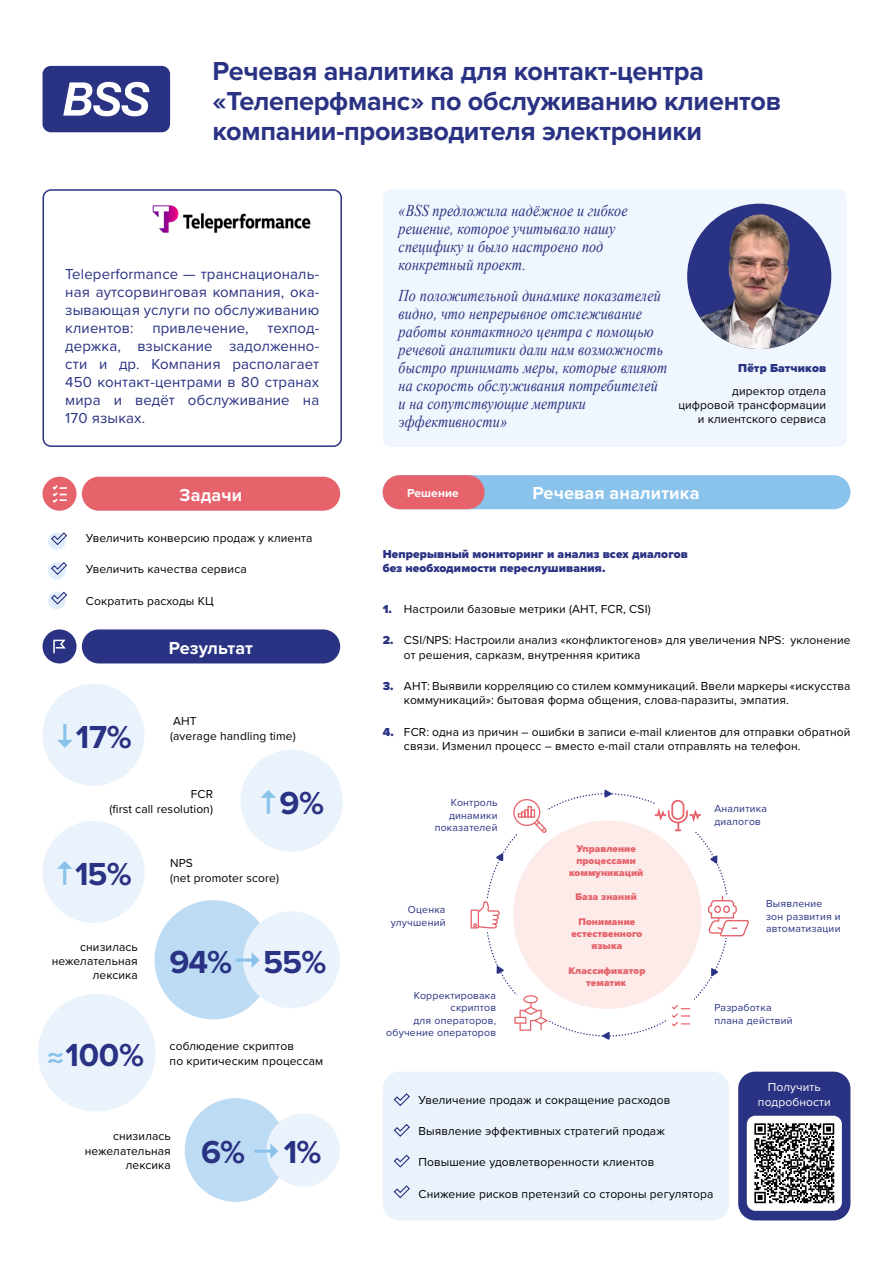
<style>
.page{position:relative;width:893px;height:1263px;background:#fff}
.page>*{position:absolute;margin:0;border:0;box-sizing:border-box;transform-origin:0 0}
.t1{font:700 33px "Proxima Nova";letter-spacing:-.02em;color:#2a3283}
.t2{font:700 27px/30px "Proxima Nova";letter-spacing:-.01em;color:#2a3283}
.t3{font:700 18px "Proxima Nova";letter-spacing:.01em;color:#fff}
.t4{font:italic 16.5px/18px "Times New Roman";letter-spacing:.01em;color:#2a3283;scale:.85 1}
.t5{font:15px/18px "Proxima Nova";letter-spacing:.01em;color:#2a3283;text-align:justify}
.t6{font:12px/14.4px "Proxima Nova";letter-spacing:.01em;color:#000}
.t7{font:900 12px/14.4px "Proxima Nova";letter-spacing:.01em;color:#2a3283}
.t8{font:12px "Proxima Nova";letter-spacing:.01em;color:#fff}
.t9{font:700 12px "Proxima Nova";letter-spacing:.01em;color:#fff}
.t10{font:10.5px/12.6px "Proxima Nova";letter-spacing:.02em;color:#2a3283;text-align:right}
.t11{font:900 10.05px/12px "Proxima Nova";letter-spacing:.01em;color:#e6636b;text-align:center}
.s1{color:#89c2eb}
.s2{font-weight:900;color:#2a3283}
</style>
<div class="page">
<div style="left:383px;top:1071px;width:346px;height:149px;background:#eaf3fc;border-radius:17px"></div>
<div style="left:738px;top:1071px;width:112px;height:149px;background:#2a3283;border-radius:17px"></div>
<div style="left:43px;top:189px;width:299px;height:258px;border:2px solid #2a3283;border-radius:8px"></div>
<img style="left:152px;top:205px;width:159px;height:28px">
<div style="left:383px;top:189px;width:464px;height:258px;background:#eff6fd;border-radius:9px"></div>
<div style="left:383px;top:475px;width:467px;height:34px;background:#89c2eb;border-radius:17px"></div>
<div style="left:43px;top:684px;width:102px;height:102px;background:#eaf3fc;border-radius:50%"></div>
<div style="left:43px;top:821px;width:102px;height:102px;background:#eaf3fc;border-radius:50%"></div>
<div style="left:155px;top:900px;width:117px;height:119px;background:#bedbf4;border-radius:50%"></div>
<div style="left:185px;top:1098px;width:102px;height:104px;background:#bedbf4;border-radius:50%"></div>
<div style="left:243px;top:911px;width:97px;height:97px;background:#eaf3fc;border-radius:50%"></div>
<div style="left:267px;top:1113px;width:73px;height:74px;background:#eaf3fc;border-radius:50%"></div>
<div style="left:38px;top:994px;width:118px;height:117px;background:#eaf3fc;border-radius:50%"></div>
<div style="left:241px;top:750px;width:102px;height:102px;background:#eaf3fc;border-radius:50%"></div>
<div style="left:43px;top:66px;width:127px;height:66px;background:#2a3283;border-radius:8px"></div>
<svg style="left:63px;top:82px;width:86px;height:34px"></svg>
<div style="left:687px;top:204px;width:144px;height:145px;background:#2a3283;border-radius:50%"></div>
<img style="left:687px;top:214px;width:144px;height:135px">
<div style="left:82px;top:477px;width:258px;height:34px;background:#e6636b;border-radius:17px"></div>
<div style="left:48px;top:532px;width:18px;height:18px;background:#e0edfa;border-radius:50%"></div>
<svg style="left:51px;top:532px;width:17px;height:14px"></svg>
<svg style="left:393px;top:1093px;width:17px;height:13px"></svg>
<svg style="left:393px;top:1124px;width:17px;height:13px"></svg>
<svg style="left:393px;top:1154px;width:17px;height:14px"></svg>
<svg style="left:393px;top:1185px;width:17px;height:14px"></svg>
<div style="left:48px;top:562px;width:18px;height:18px;background:#e0edfa;border-radius:50%"></div>
<svg style="left:51px;top:562px;width:17px;height:14px"></svg>
<div style="left:48px;top:592px;width:18px;height:17px;background:#e0edfa;border-radius:50%"></div>
<svg style="left:50px;top:591px;width:17px;height:14px"></svg>
<div style="left:383px;top:475px;width:102px;height:34px;background:#e6636b;border-radius:17px"></div>
<svg style="left:471px;top:789px;width:278px;height:251px"></svg>
<div style="left:43px;top:477px;width:34px;height:34px;background:#e6636b;border-radius:50%"></div>
<svg style="left:52px;top:485px;width:15px;height:18px"></svg>
<div style="left:82px;top:629px;width:258px;height:34px;background:#2a3283;border-radius:17px"></div>
<div style="left:43px;top:629px;width:34px;height:34px;background:#2a3283;border-radius:50%"></div>
<svg style="left:53px;top:639px;width:13px;height:15px"></svg>
<div style="left:747px;top:1116px;width:95px;height:95px;background:#fff;border-radius:9px"></div>
<svg style="left:754px;top:1123px;width:80px;height:80px"></svg>
<h2 class="t2" style="left:213px;top:55px;width:570px">Речевая аналитика для контакт‑центра «Телеперфманс» по обслуживанию клиентов компании-производителя электроники</h2>
<p class="t5" style="left:65px;top:265px;width:255px">Teleperformance — транснациональ&shy;ная аутсорвинговая компания, ока&shy;зывающая услуги по обслуживанию клиентов:</p>
<p class="t5" style="left:65px;top:319px;width:255px;text-indent:202px">техпод&shy;держка, взыскание задолженно&shy;сти и др. Компания располагает 450 контакт‑центрами в 80 странах мира и ведёт обслуживание на 170 языках.</p>
<p class="t5" style="left:152px;top:319px;width:98px">привлечение,</p>
<h3 class="t4" style="left:399px;top:201px;width:271px">«BSS предложила надёжное и гибкое решение, которое учитывало нашу специфику и было настроено под конкретный проект.</h3>
<p class="t4" style="left:399px;top:286px;width:318px">По положительной динамике показателей видно, что непрерывное отслеживание работы контактного центра с помощью речевой аналитики дали нам возможность быстро принимать меры, которые влияют на скорость обслуживания потребителей и на сопутствующие метрики эффективности»</p>
<p class="t7" style="left:738px;top:360px;width:89px">Пётр Батчиков</p>
<p class="t6" style="left:678px;top:383px;width:149px;text-align:right">директор отдела цифровой трансформации и клиентского сервиса</p>
<h3 class="t3" style="left:180px;top:481px;width:64px">Задачи</h3>
<p class="t9" style="left:407px;top:484px;width:53px">Решение</p>
<h3 class="t3" style="left:532px;top:480px;width:169px">Речевая аналитика</h3>
<p class="t6" style="left:86px;top:530px;width:228px">Увеличить конверсию продаж у клиента</p>
<p class="t6" style="left:86px;top:561px;width:162px">Увеличить качества сервиса</p>
<p class="t6" style="left:86px;top:593px;width:129px">Сократить расходы КЦ</p>
<h1 class="t1" style="left:76px;top:712px;width:57px">17%</h1>
<h3 class="t3" style="left:169px;top:634px;width:86px">Результат</h3>
<p class="t6" style="left:170px;top:713px;width:127px">AHT<br>(average handling time)</p>
<p class="t6" style="left:109px;top:786px;width:105px;text-align:right">FCR<br>(first call resolution)</p>
<h1 class="t1" style="left:258px;top:778px;width:68px"><span class="s1">•</span>9%</h1>
<h1 class="t1" style="left:54px;top:849px;width:79px"><span class="s1">•</span>15%</h1>
<p class="t6" style="left:170px;top:855px;width:110px">NPS<br>(net promoter score)</p>
<p class="t6" style="left:52px;top:939px;width:87px;text-align:right">снизилась нежелательная лексика</p>
<h1 class="t1" style="left:169px;top:937px;width:64px">94%</h1>
<h1 class="t1" style="left:263px;top:937px;width:65px">55%</h1>
<h1 class="t1" style="left:47px;top:1030px;width:98px"><span class="s1">≈</span>100%</h1>
<p class="t6" style="left:170px;top:1038px;width:155px">соблюдение скриптов<br>по критическим процессам</p>
<p class="t6" style="left:85px;top:1129px;width:87px;text-align:right">снизилась нежелательная лексика</p>
<h1 class="t1" style="left:201px;top:1127px;width:46px">6%</h1>
<h1 class="t1" style="left:284px;top:1127px;width:39px">1%</h1>
<p class="t7" style="left:383px;top:546px;width:307px">Непрерывный мониторинг и анализ всех диалогов без необходимости переслушивания.</p>
<p class="t6" style="left:383px;top:601px;width:269px"><span class="s2">1.</span> Настроили базовые метрики (AHT, FCR, CSI)</p>
<p class="t6" style="left:404px;top:632px;width:448px;text-indent:-21px"><span class="s2">2.</span> CSI/NPS: Настроили анализ «конфликтогенов» для увеличения NPS: уклонение от решения, сарказм, внутренняя критика</p>
<p class="t6" style="left:404px;top:678px;width:448px;text-indent:-21px"><span class="s2">3.</span> AHT: Выявили корреляцию со стилем коммуникаций. Ввели маркеры «искусства коммуникаций»: бытовая форма общения, слова-паразиты, эмпатия.</p>
<p class="t6" style="left:404px;top:724px;width:448px;text-indent:-21px"><span class="s2">4.</span> FCR: одна из причин – ошибки в записи e-mail клиентов для отправки обратной связи. Изменил процесс – вместо e-mail стали отправлять на телефон.</p>
<p class="t10" style="left:435px;top:796px;width:64px">Контроль динамики показателей</p>
<p class="t10" style="left:714px;top:802px;width:54px;text-align:left">Аналитика диалогов</p>
<p class="t10" style="left:391px;top:903px;width:56px">Оценка улучшений</p>
<p class="t10" style="left:386px;top:988px;width:111px">Корректировака скриптов<br>для операторов, обучение операторов</p>
<p class="t11" style="left:569px;top:842px;width:76px">Управление процессами коммуникаций</p>
<p class="t11" style="left:576px;top:891px;width:63px">База знаний</p>
<p class="t11" style="left:571px;top:916px;width:72px">Понимание естественного языка</p>
<p class="t11" style="left:568px;top:965px;width:78px">Классификатор тематик</p>
<p class="t10" style="left:766px;top:897px;width:76px;text-align:left">Выявление зон развития и автоматизации</p>
<p class="t10" style="left:714px;top:1001px;width:80px;text-align:left">Разработка плана действий</p>
<p class="t8" style="left:768px;top:1078px;width:54px">Получить</p>
<p class="t6" style="left:418px;top:1092px;width:253px">Увеличение продаж и сокращение расходов</p>
<p class="t8" style="left:758px;top:1093px;width:74px">подробности</p>
<p class="t6" style="left:418px;top:1123px;width:248px">Выявление эффективных стратегий продаж</p>
<p class="t6" style="left:418px;top:1155px;width:237px">Повышение удовлетворенности клиентов</p>
<p class="t6" style="left:418px;top:1186px;width:296px">Снижение рисков претензий со стороны регулятора</p>
</div>
